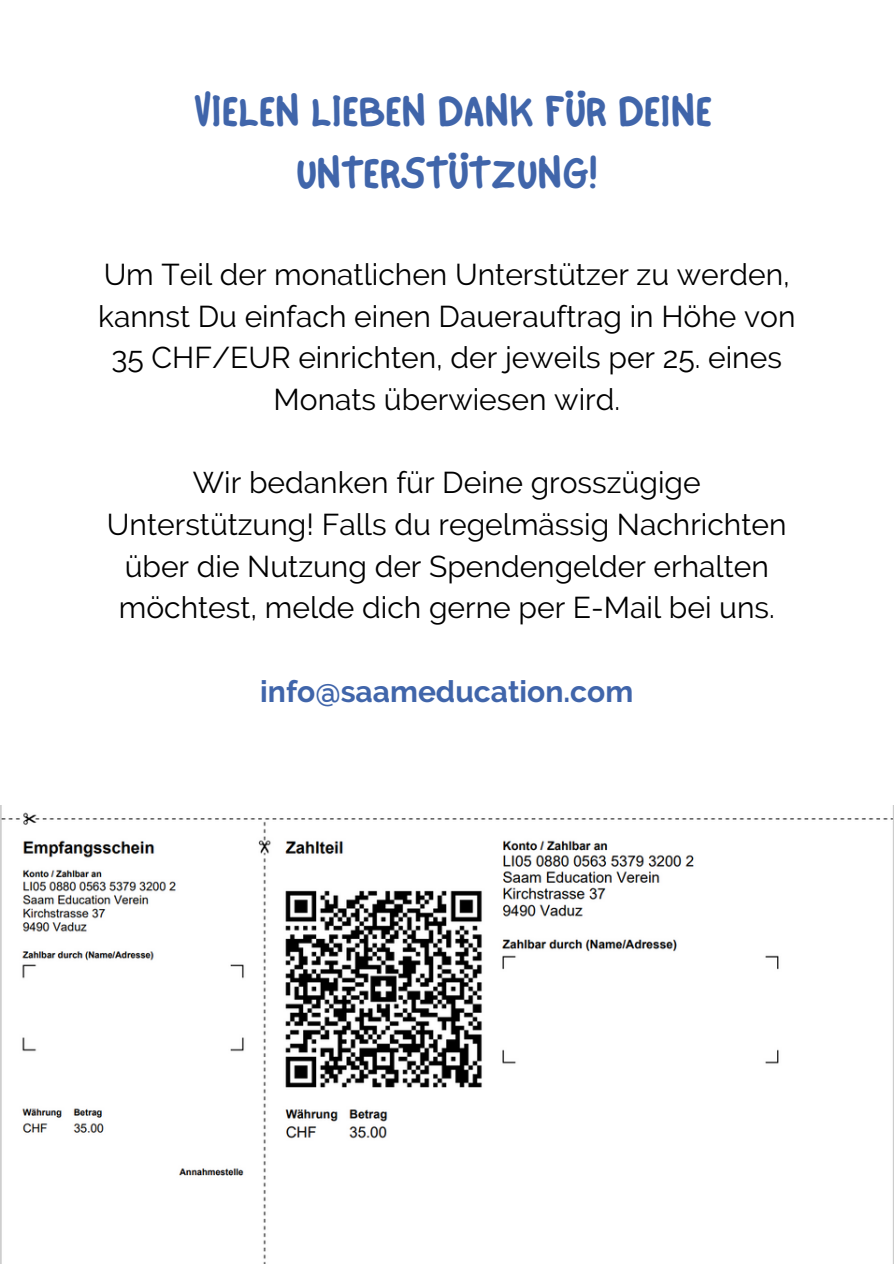
<style>
.page{position:relative;width:894px;height:1264px;background:#fff}
.page>*{position:absolute;margin:0;border:0;box-sizing:border-box;transform-origin:0 0}
.t1{font:45px/61.8px "NF One Little Font Bold";color:#4065aa;text-align:center}
.t2{font:30px/41.7px "Raleway";color:#000;text-align:center}
.t3{font:700 30px "Raleway";color:#4065aa}
</style>
<div class="page">
<img style="left:0;top:805px;width:893px;height:458px">
<p class="t1" style="left:193px;top:80px;width:520px">VIELEN LIEBEN DANK FÜR DEINE<br>UNTERSTÜTZUNG!</p>
<p class="t2" style="left:98px;top:254px;width:698px">Um Teil der monatlichen Unterstützer zu werden, kannst Du einfach einen Dauerauftrag in Höhe von 35 CHF/EUR einrichten, der jeweils per 25. eines Monats überwiesen wird.</p>
<p class="t2" style="left:107px;top:462px;width:681px">Wir bedanken für Deine grosszügige Unterstützung! Falls du regelmässig Nachrichten über die Nutzung der Spendengelder erhalten möchtest, melde dich gerne per E-Mail bei uns.</p>
<p class="t3" style="left:260px;top:673px;width:374px">info@saameducation.com</p>
</div>
